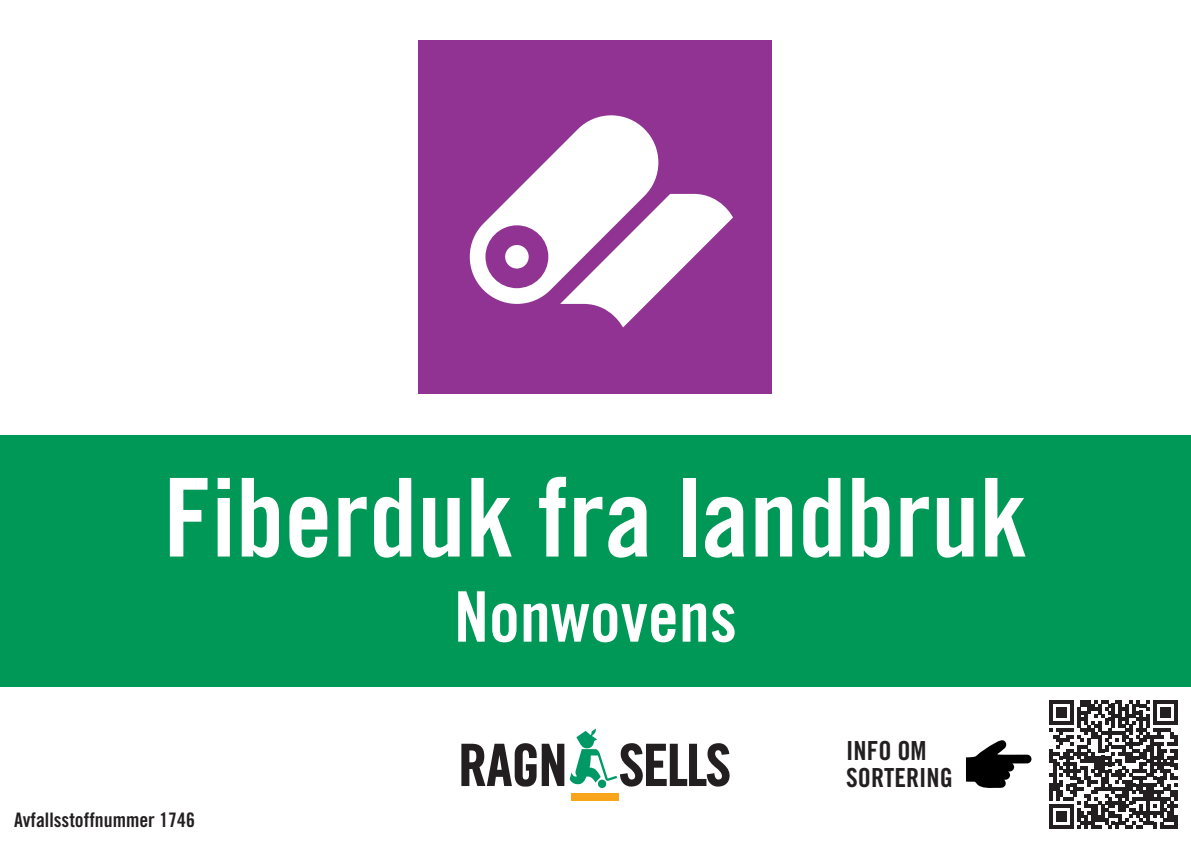
<style>
.page{position:relative;width:1191px;height:842px;background:#fff}
.page>*{position:absolute;margin:0;border:0;box-sizing:border-box;transform-origin:0 0}
.t1{font:108.9px "Trade Gothic LT Std Bd Cn 20";color:#fff}
.t2{font:69.8px "Trade Gothic LT Std Bd Cn 20";color:#fff}
.t3{font:26.3px/26.3px "Trade Gothic LT Std Bd Cn 20";color:#231f20}
.t4{font:20px "Trade Gothic LT Std Bd Cn 20";color:#231f20}
</style>
<div class="page">
<svg style="left:1049px;top:700px;width:128px;height:128px"></svg>
<div style="left:0;top:435px;width:1191px;height:251px;background:#009856"></div>
<svg style="left:461px;top:743px;width:75px;height:44px"></svg>
<svg style="left:542px;top:728px;width:187px;height:60px"></svg>
<div style="left:571px;top:793px;width:48px;height:8px;background:#f9a51b"></div>
<div style="left:419px;top:41px;width:353px;height:353px;background:#903393"></div>
<svg style="left:470px;top:115px;width:263px;height:212px"></svg>
<div style="left:505px;top:245px;width:24px;height:24px;background:#fff;border-radius:50%"></div>
<svg style="left:966px;top:740px;width:65px;height:48px"></svg>
<p class="t1" style="left:163px;top:451px;width:866px">Fiberduk fra landbruk</p>
<p class="t2" style="left:454px;top:574px;width:284px">Nonwovens</p>
<p class="t4" style="left:14px;top:807px;width:182px">Avfallsstoffnummer 1746</p>
<p class="t3" style="left:846px;top:737px;width:108px">INFO OM<br>SORTERING</p>
</div>
